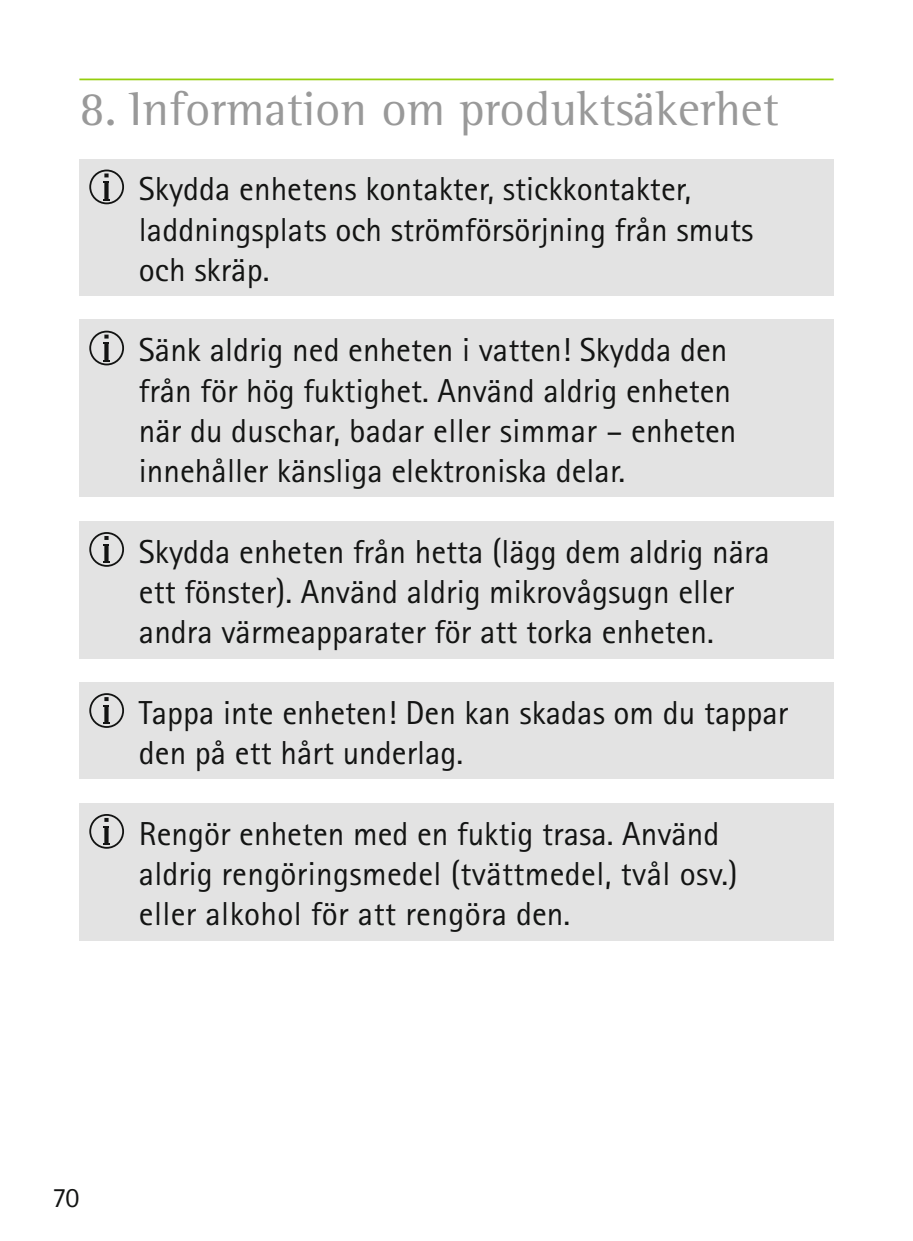
<style>
.page{position:relative;width:913px;height:1241px;background:#fff}
.page>*{position:absolute;margin:0;border:0;box-sizing:border-box;transform-origin:0 0}
.t1{font:49px "Rotis Semi Serif Pro";color:#999}
.t2{font:33.25px/40.2px "Rotis Sans Serif Pro";color:#131413}
.t3{font:28px "Rotis Sans Serif Pro";color:#131413}
</style>
<div class="page">
<hr style="left:79px;top:78px;width:754px;height:2px;background:#94ce0d">
<div style="left:79px;top:159px;width:754px;height:137px;background:#e3e3e3"></div>
<svg style="left:89px;top:169px;width:35px;height:35px"></svg>
<div style="left:79px;top:319px;width:754px;height:178px;background:#e3e3e3"></div>
<svg style="left:89px;top:330px;width:35px;height:35px"></svg>
<div style="left:79px;top:521px;width:754px;height:137px;background:#e3e3e3"></div>
<svg style="left:89px;top:532px;width:35px;height:34px"></svg>
<div style="left:79px;top:682px;width:754px;height:97px;background:#e3e3e3"></div>
<svg style="left:89px;top:693px;width:35px;height:34px"></svg>
<div style="left:79px;top:802px;width:754px;height:138px;background:#e3e3e3"></div>
<svg style="left:89px;top:814px;width:35px;height:34px"></svg>
<h1 class="t1" style="left:79px;top:78px;width:701px">8. Information om produktsäkerhet</h1>
<p class="t2" style="left:139px;top:169px;width:616px">Skydda enhetens kontakter, stickkontakter, laddningsplats och strömförsörjning från smuts och skräp.</p>
<p class="t2" style="left:139px;top:330px;width:599px">Sänk aldrig ned enheten i vatten! Skydda den från för hög fuktighet. Använd aldrig enheten när du duschar, badar eller simmar – enheten innehåller känsliga elektroniska delar.</p>
<p class="t2" style="left:139px;top:531px;width:632px">Skydda enheten från hetta (lägg dem aldrig nära ett fönster). Använd aldrig mikrovågsugn eller andra värmeapparater för att torka enheten.</p>
<p class="t2" style="left:139px;top:692px;width:651px">Tappa inte enheten! Den kan skadas om du tappar den på ett hårt underlag.</p>
<p class="t2" style="left:139px;top:813px;width:600px">Rengör enheten med en fuktig trasa. Använd aldrig rengöringsmedel (tvättmedel, tvål osv.) eller alkohol för att rengöra den.</p>
<p class="t3" style="left:52px;top:1180px;width:28px">70</p>
</div>
